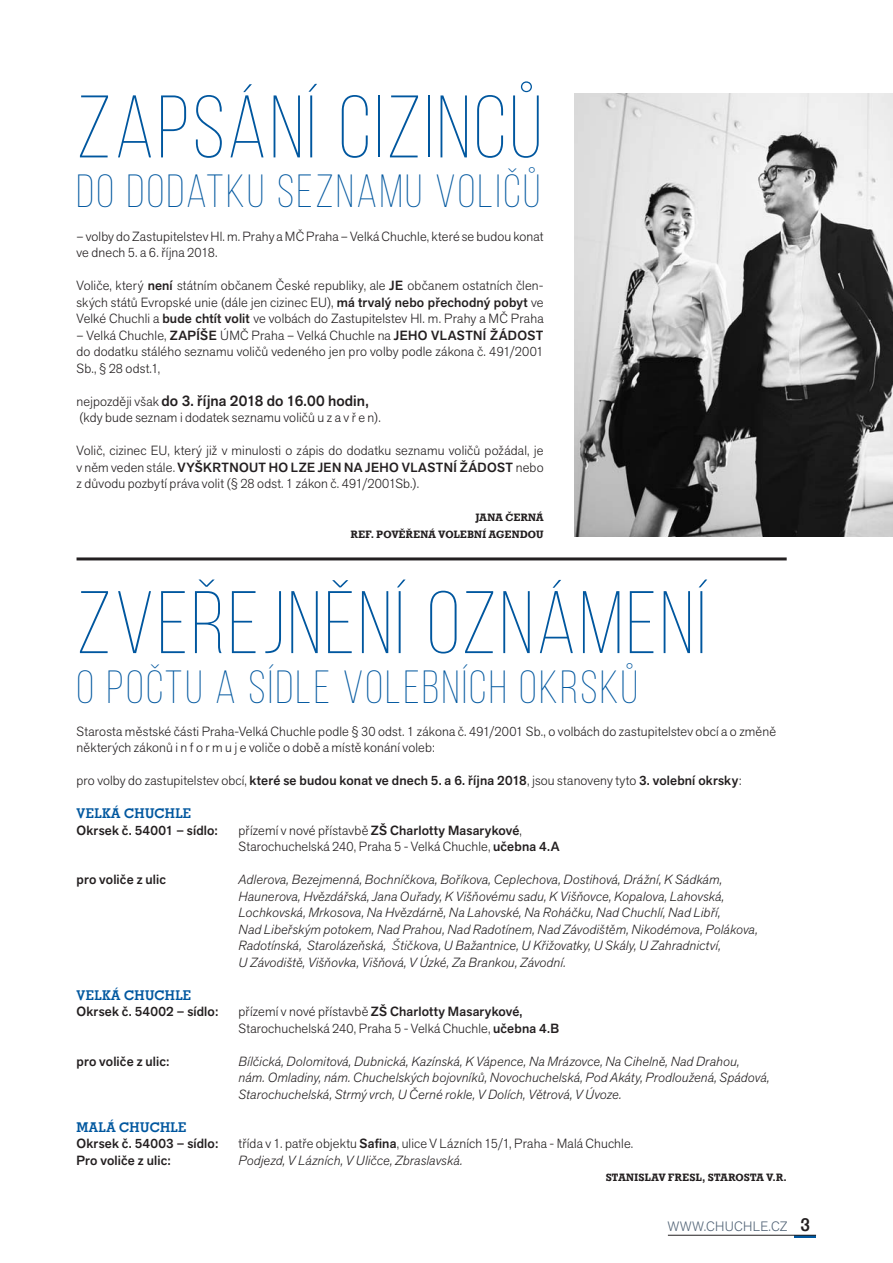
<style>
.page{position:relative;width:893px;height:1263px;background:#fff}
.page>*{position:absolute;margin:0;border:0;box-sizing:border-box;transform-origin:0 0}
.t1{font:300 88.5px "Bebas Neue";letter-spacing:.035em;color:#00579f}
.t2{font:300 46.5px "Bebas Neue";letter-spacing:.055em;color:#00579f}
.t3{font:500 15px "Akzid Grtsk Next";letter-spacing:.005em;color:#231f20}
.t4{font:13.5px "Geometric Slabserif 703 AT Bold";letter-spacing:.02em;color:#00579f}
.t5{font:300 13.5px "Akzid Grtsk Next";letter-spacing:.02em;color:#506275}
.t6{font:300 13.2px/16.5px "Akzid Grtsk Next";letter-spacing:.01em;color:#231f20}
.t7{font:italic 300 13.2px/16.5px "Akzid Grtsk Next";letter-spacing:.01em;color:#231f20}
.t8{font:500 13.2px "Akzid Grtsk Next";letter-spacing:.01em;color:#231f20}
.t9{font:10.5px/16.5px "Geometric Slabserif 712 AT Bold";letter-spacing:.025em;color:#231f20;text-align:right}
.s1{font-weight:500}
.s2{font-weight:300;font-size:13.2px}
.s3{font-weight:300}
.s4{font-family:"Gotham"}
.s5{font-family:"Geometric Slabserif 703 AT Bold";font-weight:400;font-size:18px;color:#231f20}
</style>
<div class="page">
<hr style="left:795px;top:1235px;width:21px;height:2px;background:#00579f">
<hr style="left:668px;top:1235px;width:148px;height:1px;background:#231f20">
<hr style="left:77px;top:557px;width:710px;height:3px;background:#231f20">
<img style="left:574px;top:94px;width:319px;height:443px">
<h1 class="t1" style="left:77px;top:75px;width:467px">ZAPSÁNÍ CIZINCŮ</h1>
<h2 class="t2" style="left:77px;top:164px;width:465px">DO DODATKU SEZNAMU VOLIČŮ</h2>
<p class="t6" style="left:77px;top:229px;width:469px">– volby do Zastupitelstev Hl. m. Prahy a MČ Praha – Velká Chuchle, které se budou konat ve dnech 5. a 6. října 2018.</p>
<p class="t6" style="left:77px;top:279px;width:469px;text-align:justify">Voliče, který <span class="s1">není</span> státním občanem České republiky, ale <span class="s1">JE</span> občanem ostatních člen&shy;ských států Evropské unie (dále jen cizinec EU), <span class="s1">má trvalý nebo přechodný pobyt</span> ve Velké Chuchli a <span class="s1">bude chtít volit</span> ve volbách do Zastupitelstev Hl. m. Prahy a MČ Praha</p>
<p class="t6" style="left:77px;top:328px;width:469px;text-align:justify">– Velká Chuchle, <span class="s1">ZAPÍŠE</span> ÚMČ Praha – Velká Chuchle na <span class="s1">JEHO VLASTNÍ ŽÁDOST </span>do dodatku stálého seznamu voličů vedeného jen pro volby podle zákona č. 491/2001<br>Sb., § 28 odst.1,</p>
<p class="t3" style="left:77px;top:395px;width:294px"><span class="s2">nejpozději však</span> do 3. října 2018 do 16.00 hodin,</p>
<p class="t6" style="left:79px;top:411px;width:303px">(kdy bude seznam i dodatek seznamu voličů u z a v ř e n).</p>
<p class="t6" style="left:77px;top:444px;width:469px;text-align:justify">Volič, cizinec EU, který již v minulosti o zápis do dodatku seznamu voličů požádal, je v něm veden stále. <span class="s1">VYŠKRTNOUT HO LZE JEN NA JEHO VLASTNÍ ŽÁDOST</span> nebo z důvodu pozbytí práva volit (§ 28 odst. 1 zákon č. 491/2001Sb.).</p>
<p class="t9" style="left:351px;top:509px;width:194px">JANA ČERNÁ<br>REF. POVĚŘENÁ VOLEBNÍ AGENDOU</p>
<h1 class="t1" style="left:77px;top:571px;width:631px">ZVEŘEJNĚNÍ OZNÁMENÍ</h1>
<h2 class="t2" style="left:77px;top:659px;width:563px">O POČTU A SÍDLE VOLEBNÍCH OKRSKŮ</h2>
<p class="t6" style="left:77px;top:724px;width:701px">Starosta městské části Praha-Velká Chuchle podle § 30 odst. 1 zákona č. 491/2001 Sb., o volbách do zastupitelstev obcí a o změně některých zákonů i n f o r m u j e voliče o době a místě konání voleb:</p>
<p class="t8" style="left:77px;top:776px;width:666px"><span class="s3">pro volby do zastupitelstev obcí,</span> které se budou konat ve dnech 5. a 6. října 2018<span class="s3">, jsou stanoveny tyto</span> 3. volební okrsky<span class="s3">:</span></p>
<p class="t4" style="left:77px;top:805px;width:116px">VELKÁ CHUCHLE</p>
<p class="t8" style="left:77px;top:825px;width:143px">Okrsek č. 54001 – sídlo:</p>
<p class="t6" style="left:239px;top:823px;width:322px">přízemí v nové přístavbě <span class="s1">ZŠ Charlotty Masarykové</span>,<br>Starochuchelská 240, Praha 5 - Velká Chuchle, <span class="s1">učebna 4.A</span></p>
<p class="t8" style="left:77px;top:875px;width:91px">pro voliče z ulic</p>
<p class="t7" style="left:239px;top:873px;width:521px">Adlerova, Bezejmenná, Bochníčkova, Boříkova, Ceplechova, Dostihová, Drážní, K Sádkám, Haunerova, Hvězdářská, Jana Ouřady, K Višňovému sadu, K Višňovce, Kopalova, Lahovská, Lochkovská, Mrkosova, Na Hvězdárně, Na Lahovské, Na Roháčku, Nad Chuchlí, Nad Libří,<br>Nad Libeřským potokem, Nad Prahou, Nad Radotínem, Nad Závodištěm, Nikodémova, Polákova, Radotínská, Starolázeňská, <span class="s4">Š</span>tičkova, U Bažantnice, U Křižovatky, U Skály, U Zahradnictví,<br>U Závodiště, Višňovka, Višňová, V Úzké, Za Brankou, Závodní.</p>
<p class="t4" style="left:77px;top:987px;width:116px">VELKÁ CHUCHLE</p>
<p class="t8" style="left:77px;top:1007px;width:143px">Okrsek č. 54002 – sídlo:</p>
<p class="t6" style="left:239px;top:1005px;width:322px">přízemí v nové přístavbě <span class="s1">ZŠ Charlotty Masarykové,<br></span>Starochuchelská 240, Praha 5 - Velká Chuchle, <span class="s1">učebna 4.B</span></p>
<p class="t8" style="left:77px;top:1056px;width:94px">pro voliče z ulic:</p>
<p class="t7" style="left:239px;top:1054px;width:532px">Bílčická, Dolomitová, Dubnická, Kazínská, K Vápence, Na Mrázovce, Na Cihelně, Nad Drahou,<br>nám. Omladiny, nám. Chuchelských bojovníků, Novochuchelská, Pod Akáty, Prodloužená, Spádová,<br>Starochuchelská, Strmý vrch, U Černé rokle, V Dolích, Větrová, V Úvoze.</p>
<p class="t4" style="left:77px;top:1119px;width:111px">MALÁ CHUCHLE</p>
<p class="t8" style="left:77px;top:1139px;width:143px">Okrsek č. 54003 – sídlo:</p>
<p class="t6" style="left:239px;top:1137px;width:396px">třída v 1. patře objektu <span class="s1">Safina</span>, ulice V Lázních 15/1, Praha - Malá Chuchle.</p>
<p class="t8" style="left:77px;top:1155px;width:96px">Pro voliče z ulic:</p>
<p class="t7" style="left:239px;top:1153px;width:225px">Podjezd, V Lázních, V Uličce, Zbraslavská.</p>
<p class="t9" style="left:606px;top:1169px;width:182px">STANISLAV FRESL, STAROSTA V.R.</p>
<p class="t5" style="left:668px;top:1222px;width:144px">WWW.CHUCHLE.CZ <span class="s5">3</span></p>
</div>
